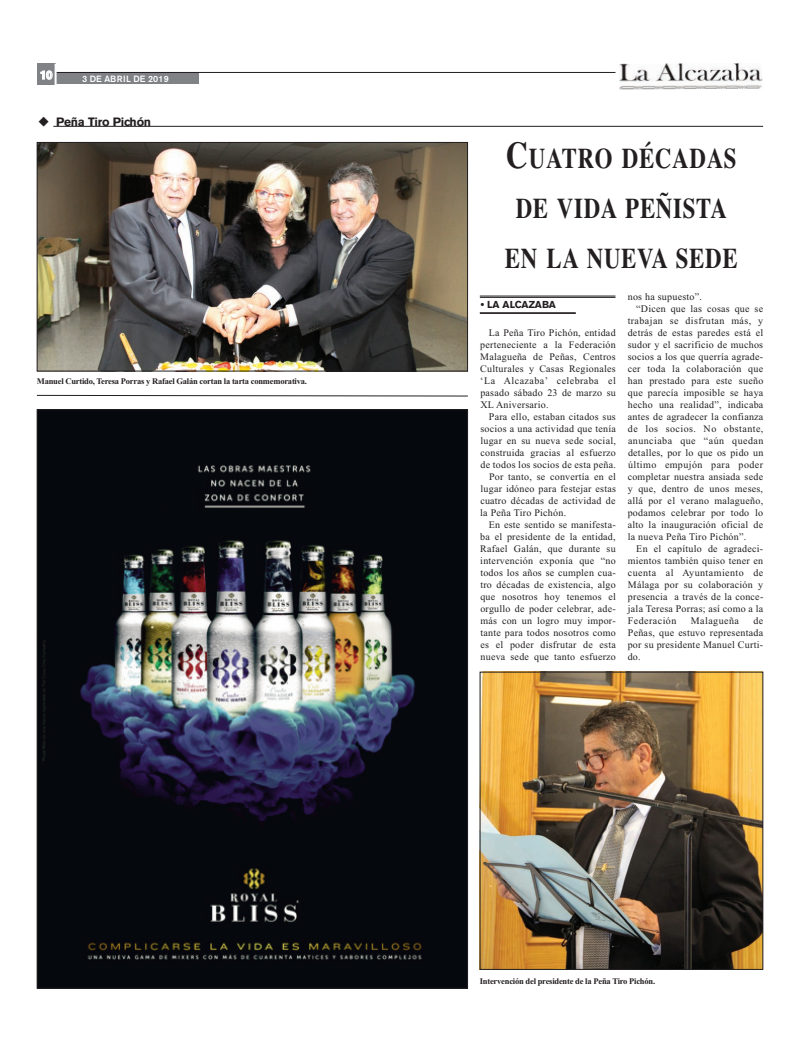
<style>
.page{position:relative;width:800px;height:1049px;background:#fff}
.page>*{position:absolute;margin:0;border:0;box-sizing:border-box;transform-origin:0 0}
.t1{font:700 28.5px/50px "Times";letter-spacing:.035em;color:#231f20;text-align:center;scale:.8 1}
.t2{font:700 12px "Akzidenz Grotesk BE";letter-spacing:-.015em;color:#231f20}
.t3{font:700 12px "Akzidenz Grotesk BE";color:#fff}
.t4{font:10px/12px "Times New Roman";letter-spacing:.025em;color:#231f20;text-align:justify}
.t5{font:10px "Times New Roman";letter-spacing:.045em;color:#231f20}
.t6{font:700 10px "Akzidenz Grotesk BE";color:#231f20}
.t7{font:500 9px "Akzidenz Grotesk BE";letter-spacing:.02em;color:#fff}
.t8{font:700 8.5px "Times New Roman";letter-spacing:-.025em;color:#231f20}
.s1{font-size:38px}
</style>
<div class="page">
<hr style="left:53px;top:126px;width:710px;height:1px;background:#231f20">
<hr style="left:479px;top:295px;width:136px;height:1px;background:#231f20">
<hr style="left:479px;top:297px;width:136px;height:1px;background:#231f20">
<hr style="left:479px;top:312px;width:96px;height:1px;background:#231f20">
<hr style="left:479px;top:313px;width:96px;height:1px;background:#231f20">
<img style="left:481px;top:674px;width:280px;height:294px">
<div style="left:479px;top:672px;width:284px;height:298px;border:1px solid #231f20"></div>
<img style="left:39px;top:144px;width:426px;height:225px">
<div style="left:37px;top:142px;width:430px;height:229px;border:1px solid #231f20"></div>
<img style="left:619px;top:63px;width:143px;height:26px">
<div style="left:52px;top:73px;width:147px;height:11px;background:#808285"></div>
<hr style="left:56px;top:72px;width:559px;height:1px;background:#231f20">
<div style="left:37px;top:64px;width:18px;height:21px;background:#808285"></div>
<svg style="left:40px;top:70px;width:13px;height:10px"></svg>
<hr style="left:55px;top:64px;width:2px;height:21px;background:#fff">
<img style="left:39px;top:411px;width:426px;height:575px">
<svg style="left:37px;top:395px;width:431px;height:1px"></svg>
<p class="t3" style="left:40px;top:70px;width:14px">10</p>
<p class="t7" style="left:82px;top:76px;width:88px">3 DE ABRIL DE 2019</p>
<p class="t2" style="left:38px;top:117px;width:115px">◆ Peña Tiro Pichón</p>
<p class="t8" style="left:37px;top:376px;width:271px">Manuel Curtido, Teresa Porras y Rafael Galán cortan la tarta conmemorativa.</p>
<p class="t1" style="left:505px;top:133px;width:292px"><span class="s1">C</span>UATRO DÉCADAS<br>DE VIDA PEÑISTA<br>EN LA NUEVA SEDE</p>
<p class="t6" style="left:480px;top:301px;width:77px">• LA ALCAZABA</p>
<p class="t4" style="left:488px;top:327px;width:128px">La Peña Tiro Pichón, entidad</p>
<p class="t4" style="left:480px;top:339px;width:137px">perteneciente a la Federación</p>
<p class="t4" style="left:480px;top:351px;width:137px">Malagueña de Peñas, Centros</p>
<p class="t4" style="left:480px;top:363px;width:137px">Culturales y Casas Regionales</p>
<p class="t5" style="left:480px;top:375px;width:137px">‘La Alcazaba’ celebraba el</p>
<p class="t4" style="left:480px;top:387px;width:137px">pasado sábado 23 de marzo su</p>
<p class="t4" style="left:480px;top:399px;width:70px">XL Aniversario.</p>
<p class="t4" style="left:489px;top:411px;width:128px">Para ello, estaban citados sus</p>
<p class="t4" style="left:480px;top:423px;width:137px">socios a una actividad que tenía</p>
<p class="t4" style="left:480px;top:435px;width:137px">lugar en su nueva sede social,</p>
<p class="t4" style="left:480px;top:447px;width:137px">construida gracias al esfuerzo</p>
<p class="t4" style="left:480px;top:459px;width:137px">de todos los socios de esta peña.</p>
<p class="t4" style="left:489px;top:471px;width:128px">Por tanto, se convertía en el</p>
<p class="t4" style="left:480px;top:483px;width:137px">lugar idóneo para festejar estas</p>
<p class="t4" style="left:480px;top:495px;width:137px">cuatro décadas de actividad de</p>
<p class="t4" style="left:480px;top:507px;width:87px">la Peña Tiro Pichón.</p>
<p class="t4" style="left:488px;top:519px;width:128px">En este sentido se manifesta-</p>
<p class="t4" style="left:480px;top:531px;width:137px">ba el presidente de la entidad,</p>
<p class="t4" style="left:480px;top:543px;width:137px">Rafael Galán, que durante su</p>
<p class="t4" style="left:480px;top:555px;width:137px">intervención exponía que “no</p>
<p class="t4" style="left:480px;top:567px;width:137px">todos los años se cumplen cua-</p>
<p class="t4" style="left:480px;top:579px;width:137px">tro décadas de existencia, algo</p>
<p class="t4" style="left:480px;top:591px;width:137px">que nosotros hoy tenemos el</p>
<p class="t4" style="left:480px;top:603px;width:137px">orgullo de poder celebrar, ade-</p>
<p class="t4" style="left:480px;top:615px;width:137px">más con un logro muy impor-</p>
<p class="t4" style="left:480px;top:627px;width:137px">tante para todos nosotros como</p>
<p class="t4" style="left:480px;top:639px;width:137px">es el poder disfrutar de esta</p>
<p class="t4" style="left:480px;top:651px;width:137px">nueva sede que tanto esfuerzo</p>
<p class="t4" style="left:627px;top:291px;width:75px">nos ha supuesto”.</p>
<p class="t4" style="left:636px;top:303px;width:128px">“Dicen que las cosas que se</p>
<p class="t4" style="left:627px;top:315px;width:137px">trabajan se disfrutan más, y</p>
<p class="t4" style="left:627px;top:327px;width:137px">detrás de estas paredes está el</p>
<p class="t4" style="left:627px;top:339px;width:137px">sudor y el sacrificio de muchos</p>
<p class="t4" style="left:627px;top:351px;width:137px">socios a los que querría agrade-</p>
<p class="t4" style="left:627px;top:363px;width:137px">cer toda la colaboración que</p>
<p class="t4" style="left:627px;top:375px;width:137px">han prestado para este sueño</p>
<p class="t4" style="left:627px;top:387px;width:137px">que parecía imposible se haya</p>
<p class="t4" style="left:627px;top:399px;width:137px">hecho una realidad”, indicaba</p>
<p class="t4" style="left:627px;top:411px;width:137px">antes de agradecer la confianza</p>
<p class="t5" style="left:627px;top:423px;width:137px">de los socios. No obstante,</p>
<p class="t5" style="left:628px;top:435px;width:137px">anunciaba que “aún quedan</p>
<p class="t4" style="left:628px;top:447px;width:137px">detalles, por lo que os pido un</p>
<p class="t5" style="left:628px;top:459px;width:136px">último empujón para poder</p>
<p class="t4" style="left:627px;top:471px;width:137px">completar nuestra ansiada sede</p>
<p class="t4" style="left:627px;top:483px;width:137px">y que, dentro de unos meses,</p>
<p class="t4" style="left:627px;top:495px;width:137px">allá por el verano malagueño,</p>
<p class="t4" style="left:627px;top:507px;width:137px">podamos celebrar por todo lo</p>
<p class="t4" style="left:627px;top:519px;width:137px">alto la inauguración oficial de</p>
<p class="t4" style="left:627px;top:531px;width:120px">la nueva Peña Tiro Pichón”.</p>
<p class="t4" style="left:636px;top:543px;width:128px">En el capítulo de agradeci-</p>
<p class="t4" style="left:627px;top:555px;width:137px">mientos también quiso tener en</p>
<p class="t5" style="left:627px;top:567px;width:137px">cuenta al Ayuntamiento de</p>
<p class="t4" style="left:627px;top:579px;width:137px">Málaga por su colaboración y</p>
<p class="t4" style="left:627px;top:591px;width:137px">presencia a través de la conce-</p>
<p class="t4" style="left:627px;top:603px;width:137px">jala Teresa Porras; así como a la</p>
<p class="t5" style="left:627px;top:615px;width:50px">Federación</p>
<p class="t5" style="left:690px;top:615px;width:50px">Malagueña</p>
<p class="t4" style="left:627px;top:615px;width:137px;text-indent:126px">de Peñas, que estuvo representada por su presidente Manuel Curti&shy;do.</p>
<p class="t8" style="left:479px;top:976px;width:177px">Intervención del presidente de la Peña Tiro Pichón.</p>
</div>
